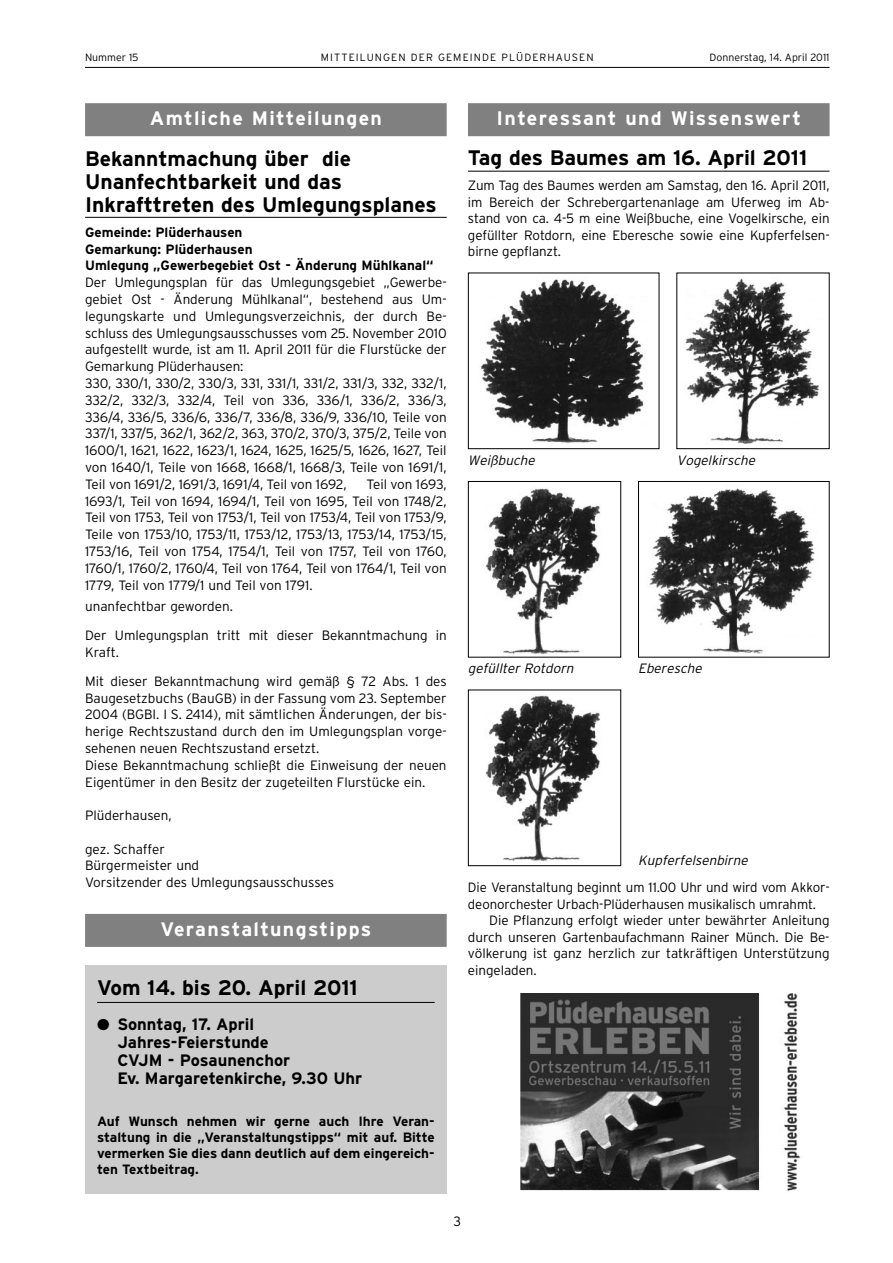
<style>
.page{position:relative;width:893px;height:1263px;background:#fff}
.page>*{position:absolute;margin:0;border:0;box-sizing:border-box;transform-origin:0 0}
.t1{font:700 21px/22.8px "Interstate";color:#000}
.t2{font:700 19.5px "Interstate";letter-spacing:.07em;color:#fff}
.t3{font:700 16.5px/18px "Interstate";color:#000}
.t4{font:300 13.5px/16.8px "Interstate";letter-spacing:-.005em;color:#000}
.t5{font:700 13.5px/16.2px "Interstate";color:#000}
.t6{font:italic 300 13.5px "Interstate";color:#000}
.t7{font:300 10.5px "Interstate";letter-spacing:.105em;color:#000}
.t8{font:300 10.5px "Interstate";color:#000}
</style>
<div class="page">
<hr style="left:85px;top:67px;width:744px;height:1px;background:#000">
<div style="left:85px;top:103px;width:361px;height:33px;background:#808080"></div>
<hr style="left:85px;top:217px;width:361px;height:1px;background:#000">
<div style="left:85px;top:914px;width:361px;height:33px;background:#808080"></div>
<div style="left:85px;top:966px;width:361px;height:228px;background:#ccc"></div>
<hr style="left:97px;top:1002px;width:337px;height:1px;background:#000">
<div style="left:468px;top:103px;width:361px;height:33px;background:#808080"></div>
<hr style="left:468px;top:171px;width:361px;height:1px;background:#000">
<img style="left:485px;top:695px;width:115px;height:167px">
<div style="left:468px;top:690px;width:153px;height:176px;border:1px solid #000"></div>
<img style="left:649px;top:488px;width:166px;height:166px">
<div style="left:638px;top:481px;width:191px;height:177px;border:1px solid #000"></div>
<img style="left:485px;top:488px;width:115px;height:167px">
<div style="left:468px;top:481px;width:153px;height:177px;border:1px solid #000"></div>
<img style="left:685px;top:278px;width:135px;height:166px">
<img style="left:481px;top:279px;width:163px;height:164px">
<div style="left:468px;top:273px;width:191px;height:176px;border:1px solid #000"></div>
<img style="left:520px;top:994px;width:281px;height:197px">
<p class="t8" style="left:85px;top:53px;width:55px">Nummer 15</p>
<p class="t7" style="left:321px;top:53px;width:274px">MITTEILUNGEN DER GEMEINDE PLÜDERHAUSEN</p>
<p class="t8" style="left:709px;top:53px;width:121px">Donnerstag, 14. April 2011</p>
<h2 class="t2" style="left:150px;top:111px;width:234px">Amtliche Mitteilungen</h2>
<h1 class="t1" style="left:85px;top:149px;width:353px">Bekanntmachung über die<br>Unanfechtbarkeit und das<br>Inkrafttreten des Umlegungsplanes</h1>
<p class="t5" style="left:85px;top:225px;width:350px;line-height:16.8px">Gemeinde: Plüderhausen<br>Gemarkung: Plüderhausen<br>Umlegung „Gewerbegebiet Ost - Änderung Mühlkanal“</p>
<p class="t4" style="left:85px;top:275px;width:363px">Der Umlegungsplan für das Umlegungsgebiet „Gewerbe&shy;gebiet Ost - Änderung Mühlkanal“, bestehend aus Um&shy;legungskarte und Umlegungsverzeichnis, der durch Be&shy;schluss des Umlegungsausschusses vom 25. November 2010 aufgestellt wurde, ist am 11. April 2011 für die Flurstücke der Gemarkung Plüderhausen:<br>330, 330/1, 330/2, 330/3, 331, 331/1, 331/2, 331/3, 332, 332/1, 332/2, 332/3, 332/4, Teil von 336, 336/1, 336/2, 336/3, 336/4, 336/5, 336/6, 336/7, 336/8, 336/9, 336/10, Teile von 337/1, 337/5, 362/1, 362/2, 363, 370/2, 370/3, 375/2, Teile von 1600/1, 1621, 1622, 1623/1, 1624, 1625, 1625/5, 1626, 1627, Teil von 1640/1, Teile von 1668, 1668/1, 1668/3, Teile von 1691/1, Teil von 1691/2, 1691/3, 1691/4, Teil von 1692,</p>
<p class="t4" style="left:85px;top:477px;width:363px;text-align:justify;text-indent:281px">Teil von 1693, 1693/1, Teil von 1694, 1694/1, Teil von 1695, Teil von 1748/2, Teil von 1753, Teil von 1753/1, Teil von 1753/4, Teil von 1753/9, Teile von 1753/10, 1753/11, 1753/12, 1753/13, 1753/14, 1753/15, 1753/16, Teil von 1754, 1754/1, Teil von 1757, Teil von 1760, 1760/1, 1760/2, 1760/4, Teil von 1764, Teil von 1764/1, Teil von 1779, Teil von 1779/1 und Teil von 1791.</p>
<p class="t4" style="left:85px;top:593px;width:363px;line-height:29.1px">unanfechtbar geworden.<br>Der Umlegungsplan tritt mit dieser Bekanntmachung in</p>
<p class="t4" style="left:85px;top:639px;width:363px;line-height:29.1px">Kraft.<br>Mit dieser Bekanntmachung wird gemäß § 72 Abs. 1 des</p>
<p class="t4" style="left:85px;top:691px;width:363px">Baugesetzbuchs (BauGB) in der Fassung vom 23. September 2004 (BGBI. I S. 2414), mit sämtlichen Änderungen, der bis&shy;herige Rechtszustand durch den im Umlegungsplan vorge&shy;sehenen neuen Rechtszustand ersetzt.<br>Diese Bekanntmachung schließt die Einweisung der neuen Eigentümer in den Besitz der zugeteilten Flurstücke ein.</p>
<p class="t4" style="left:85px;top:808px;width:88px">Plüderhausen,</p>
<p class="t4" style="left:85px;top:842px;width:250px">gez. Schaffer<br>Bürgermeister und<br>Vorsitzender des Umlegungsausschusses</p>
<h2 class="t2" style="left:160px;top:922px;width:212px">Veranstaltungstipps</h2>
<h1 class="t1" style="left:97px;top:977px;width:262px">Vom 14. bis 20. April 2011</h1>
<p class="t3" style="left:117px;top:1016px;width:246px;text-indent:-20px">● Sonntag, 17. April<br>Jahres-Feierstunde<br>CVJM - Posaunenchor<br>Ev. Margaretenkirche, 9.30 Uhr</p>
<p class="t5" style="left:97px;top:1114px;width:339px;text-align:justify">Auf Wunsch nehmen wir gerne auch Ihre Veran&shy;staltung in die „Veranstaltungstipps“ mit auf. Bitte vermerken Sie dies dann deutlich auf dem eingereich&shy;ten Textbeitrag.</p>
<h2 class="t2" style="left:496px;top:111px;width:306px">Interessant und Wissenswert</h2>
<h1 class="t1" style="left:468px;top:148px;width:340px">Tag des Baumes am 16. April 2011</h1>
<p class="t4" style="left:468px;top:179px;width:363px;text-align:justify">Zum Tag des Baumes werden am Samstag, den 16. April 2011, im Bereich der Schrebergartenanlage am Uferweg im Ab&shy;stand von ca. 4-5 m eine Weißbuche, eine Vogelkirsche, ein gefüllter Rotdorn, eine Eberesche sowie eine Kupferfelsen&shy;birne gepflanzt.</p>
<p class="t6" style="left:468px;top:455px;width:71px">Weißbuche</p>
<p class="t6" style="left:676px;top:455px;width:83px">Vogelkirsche</p>
<p class="t6" style="left:468px;top:664px;width:110px">gefüllter Rotdorn</p>
<p class="t6" style="left:638px;top:664px;width:68px">Eberesche</p>
<p class="t6" style="left:638px;top:856px;width:114px">Kupferfelsenbirne</p>
<p class="t4" style="left:468px;top:881px;width:363px">Die Veranstaltung beginnt um 11.00 Uhr und wird vom Akkor&shy;deonorchester Urbach-Plüderhausen musikalisch umrahmt.</p>
<p class="t4" style="left:468px;top:914px;width:363px;text-align:justify;text-indent:21px">Die Pflanzung erfolgt wieder unter bewährter Anleitung durch unseren Gartenbaufachmann Rainer Münch. Die Be&shy;völkerung ist ganz herzlich zur tatkräftigen Unterstützung eingeladen.</p>
<p class="t4" style="left:453px;top:1214px;width:9px">3</p>
</div>
